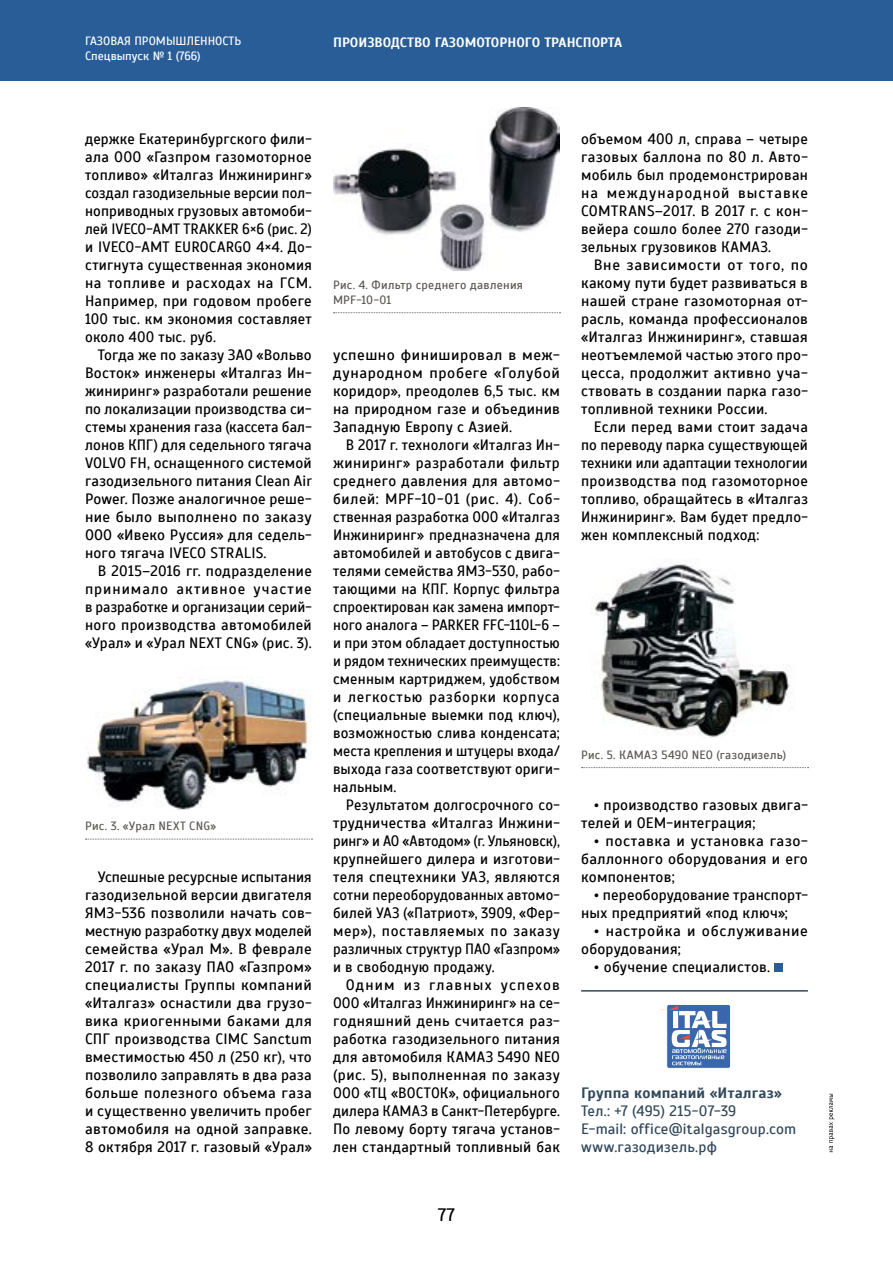
<style>
.page{position:relative;width:893px;height:1263px;background:#fff}
.page>*{position:absolute;margin:0;border:0;box-sizing:border-box;transform-origin:0 0}
.t1{font:18px "Scada";color:#000}
.t2{font:15px/18px "Scada";letter-spacing:.015em;color:#000;text-align:justify}
.t3{font:15px/18px "Scada";letter-spacing:.01em;color:#32485a}
.t4{font:15px/18px "Scada";letter-spacing:.035em;color:#000}
.t5{font:700 15px "Scada";letter-spacing:.01em;color:#32485a}
.t6{font:700 13.5px "Scada";color:#fff}
.t7{font:12px/14.4px "Scada";letter-spacing:.025em;color:#5b5753}
.t8{font:12px/14.4px "Scada";color:#fff}
</style>
<div class="page">
<div style="left:0;top:0;width:893px;height:81px;background:#295d97"></div>
<div style="left:774px;top:963px;width:9px;height:9px;background:#295d97"></div>
<hr style="left:581px;top:990px;width:227px;height:1px;background:#32485a">
<svg style="left:829px;top:1094px;width:5px;height:58px"></svg>
<div style="left:667px;top:1004px;width:64px;height:64px;background:#3966ac;border-radius:2px"></div>
<div style="left:666px;top:1004px;width:65px;height:65px;border:1px solid #fff;border-radius:2px"></div>
<svg style="left:668px;top:1005px;width:59px;height:60px"></svg>
<svg style="left:85px;top:839px;width:227px;height:1px"></svg>
<svg style="left:581px;top:767px;width:227px;height:1px"></svg>
<svg style="left:333px;top:312px;width:227px;height:1px"></svg>
<img style="left:591px;top:559px;width:199px;height:179px">
<img style="left:86px;top:676px;width:225px;height:134px">
<img style="left:333px;top:107px;width:227px;height:163px">
<p class="t8" style="left:85px;top:34px;width:158px">ГАЗОВАЯ ПРОМЫШЛЕННОСТЬ<br>Спецвыпуск № 1 (766)</p>
<p class="t6" style="left:333px;top:34px;width:291px">ПРОИЗВОДСТВО ГАЗОМОТОРНОГО ТРАНСПОРТА</p>
<p class="t2" style="left:85px;top:130px;width:228px">держке Екатеринбургского фили&shy;ала ООО «Газпром газомоторное топливо» «Италгаз Инжиниринг» создал газодизельные версии пол&shy;ноприводных грузовых автомоби&shy;лей IVECO-AMT TRAKKER 6×6 (рис. 2) и IVECO-AMT EUROCARGO 4×4. До&shy;стигнута существенная экономия на топливе и расходах на ГСМ.<br>Например, при годовом пробеге 100 тыс. км экономия составляет около 400 тыс. руб.</p>
<p class="t2" style="left:85px;top:346px;width:228px;text-indent:13px">Тогда же по заказу ЗАО «Вольво Восток» инженеры «Италгаз Ин&shy;жиниринг» разработали решение по локализации производства си&shy;стемы хранения газа (кассета бал&shy;лонов КПГ) для седельного тягача VOLVO FH, оснащенного системой газодизельного питания Clean Air Power. Позже аналогичное реше&shy;ние было выполнено по заказу ООО «Ивеко Русcия» для седель&shy;ного тягача IVECO STRALIS.</p>
<p class="t2" style="left:85px;top:562px;width:228px;text-indent:13px">В 2015–2016 гг. подразделение принимало активное участие в разработке и организации серий&shy;ного производства автомобилей «Урал» и «Урал NEXT CNG» (рис. 3).</p>
<p class="t7" style="left:85px;top:819px;width:133px">Рис. 3. «Урал NEXT CNG»</p>
<p class="t2" style="left:85px;top:868px;width:228px;text-indent:13px">Успешные ресурсные испытания газодизельной версии двигателя ЯМЗ-536 позволили начать сов&shy;местную разработку двух моделей семейства «Урал М». В феврале 2017 г. по заказу ПАО «Газпром» специалисты Группы компаний «Италгаз» оснастили два грузо&shy;вика криогенными баками для СПГ производства CIMC Sanctum вместимостью 450 л (250 кг), что позволило заправлять в два раза больше полезного объема газа и существенно увеличить пробег автомобиля на одной заправке.<br>8 октября 2017 г. газовый «Урал»</p>
<p class="t7" style="left:333px;top:278px;width:191px">Рис. 4. Фильтр среднего давления<br>MPF-10-01</p>
<p class="t2" style="left:333px;top:346px;width:228px">успешно финишировал в меж&shy;дународном пробеге «Голубой коридор», преодолев 6,5 тыс. км на природном газе и объединив Западную Европу с Азией.</p>
<p class="t2" style="left:333px;top:436px;width:228px;text-indent:13px">В 2017 г. технологи «Италгаз Ин&shy;жиниринг» разработали фильтр среднего давления для автомо&shy;билей: MPF-10-01 (рис. 4). Соб&shy;ственная разработка ООО «Италгаз Инжиниринг» предназначена для автомобилей и автобусов с двига&shy;телями семейства ЯМЗ-530, рабо&shy;тающими на КПГ. Корпус фильтра спроектирован как замена импорт&shy;ного аналога – PARKER FFC-110L-6 – и при этом обладает доступностью и рядом технических преимуществ: сменным картриджем, удобством и легкостью разборки корпуса (специальные выемки под ключ), возможностью слива конденсата; места крепления и штуцеры входа/ выхода газа соответствуют ориги&shy;нальным.</p>
<p class="t2" style="left:333px;top:796px;width:228px;text-indent:13px">Результатом долгосрочного со&shy;трудничества «Италгаз Инжини&shy;ринг» и АО «Автодом» (г. Ульяновск), крупнейшего дилера и изготови&shy;теля спецтехники УАЗ, являются сотни переоборудованных автомо&shy;билей УАЗ («Патриот», 3909, «Фер&shy;мер»), поставляемых по заказу различных структур ПАО «Газпром» и в свободную продажу.</p>
<p class="t2" style="left:333px;top:976px;width:228px;text-indent:13px">Одним из главных успехов ООО «Италгаз Инжиниринг» на се&shy;годняшний день считается раз&shy;работка газодизельного питания для автомобиля КАМАЗ 5490 NEO (рис. 5), выполненная по заказу ООО «ТЦ «ВОСТОК», официального дилера КАМАЗ в Санкт-Петербурге.<br>По левому борту тягача установ&shy;лен стандартный топливный бак</p>
<p class="t1" style="left:438px;top:1204px;width:18px">77</p>
<p class="t2" style="left:581px;top:130px;width:228px">объемом 400 л, справа – четыре газовых баллона по 80 л. Авто&shy;мобиль был продемонстрирован на международной выставке COMTRANS–2017. В 2017 г. с кон&shy;вейера сошло более 270 газоди&shy;зельных грузовиков КАМАЗ.</p>
<p class="t2" style="left:581px;top:256px;width:228px;text-indent:13px">Вне зависимости от того, по какому пути будет развиваться в нашей стране газомоторная от&shy;расль, команда профессионалов «Италгаз Инжиниринг», ставшая неотъемлемой частью этого про&shy;цесса, продолжит активно уча&shy;ствовать в создании парка газо&shy;топливной техники России.</p>
<p class="t2" style="left:581px;top:418px;width:228px;text-indent:13px">Если перед вами стоит задача по переводу парка существующей техники или адаптации технологии производства под газомоторное топливо, обращайтесь в «Италгаз Инжиниринг». Вам будет предло&shy;жен комплексный подход:</p>
<p class="t7" style="left:581px;top:748px;width:207px">Рис. 5. КАМАЗ 5490 NEO (газодизель)</p>
<p class="t2" style="left:581px;top:796px;width:228px;text-indent:13px">• производство газовых двига&shy;телей и OEM-интеграция;</p>
<p class="t2" style="left:581px;top:832px;width:228px;text-indent:13px">• поставка и установка газо&shy;баллонного оборудования и его компонентов;</p>
<p class="t2" style="left:581px;top:886px;width:228px;text-indent:13px">• переоборудование транспорт&shy;ных предприятий «под ключ»;</p>
<p class="t4" style="left:581px;top:922px;width:228px;text-indent:13px">• настройка и обслуживание оборудования;</p>
<p class="t2" style="left:594px;top:958px;width:178px">• обучение специалистов.</p>
<p class="t5" style="left:581px;top:1084px;width:202px">Группа компаний «Италгаз»</p>
<p class="t3" style="left:581px;top:1102px;width:217px">Тел.: +7 (495) 215-07-39<br>E-mail: office@italgasgroup.com www.газодизель.рф</p>
</div>
